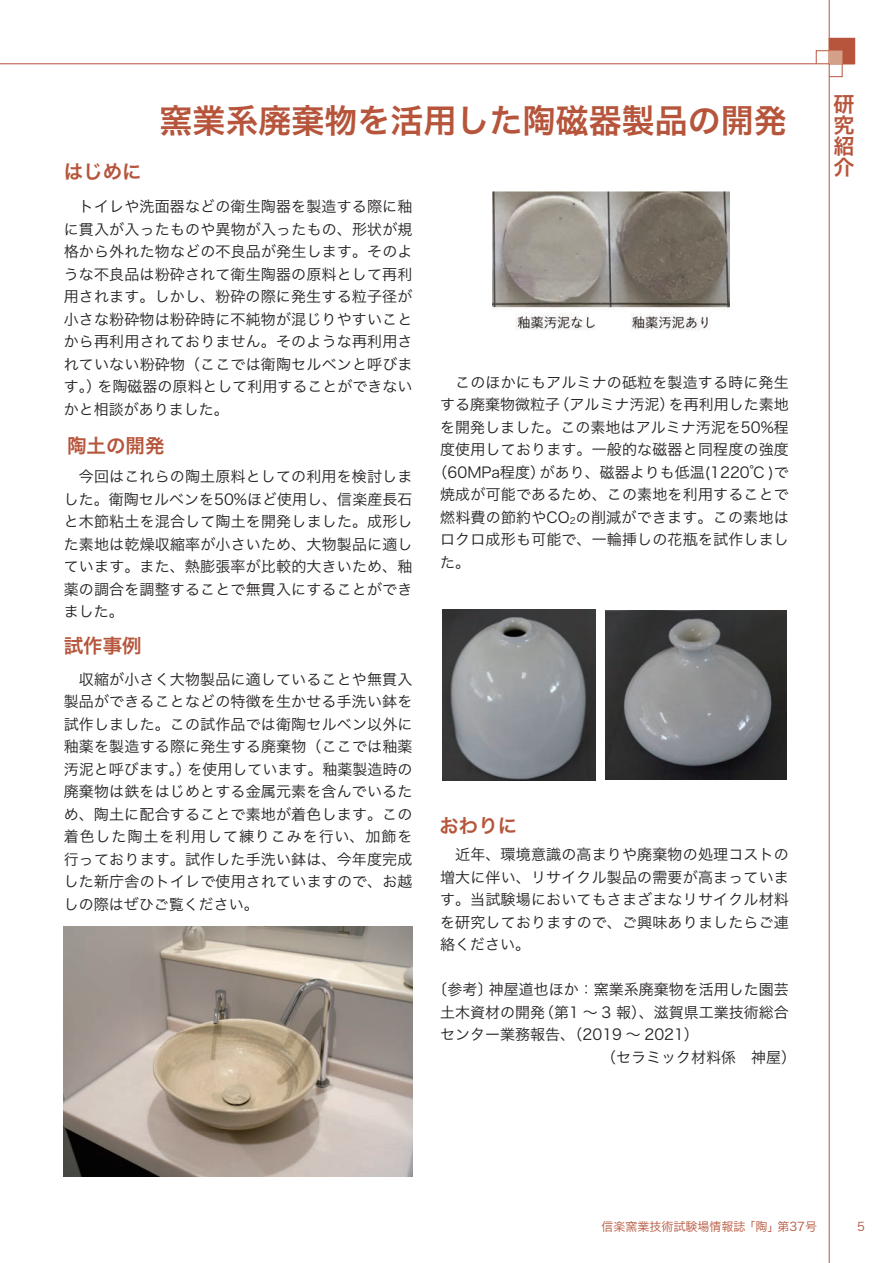
<style>
.page{position:relative;width:893px;height:1263px;background:#fff}
.page>*{position:absolute;margin:0;border:0;box-sizing:border-box;transform-origin:0 0}
.t1{font:33px "Hira Kaku Pro N W6";color:#b6553b}
.t2{font:21px/21px "Hira Kaku Pro W6";color:#b6553b;text-align:justify}
.t3{font:19.5px "Hira Kaku Pro N W6";color:#b6553b}
.t4{font:15px/22.5px "Hira Kaku Pro N W3";letter-spacing:.01em;color:#231f20;text-align:justify}
.t5{font:12px "Hira Kaku Pro N W3";color:#b6553b}
.s1{font-size:9px}
</style>
<div class="page">
<hr style="left:0;top:0;width:1px;height:1263px;background:#b6553b">
<div style="left:829px;top:38px;width:26px;height:26px;background:#b6553b"></div>
<hr style="left:0;top:64px;width:855px;height:1px;background:#b6553b">
<hr style="left:829px;top:0;width:1px;height:1263px;background:#b6553b">
<svg style="left:816px;top:50px;width:27px;height:27px"></svg>
<div style="left:829px;top:51px;width:13px;height:13px;background:#d5a088"></div>
<img style="left:493px;top:192px;width:237px;height:138px">
<img style="left:605px;top:610px;width:181px;height:169px">
<img style="left:443px;top:609px;width:152px;height:171px">
<img style="left:64px;top:926px;width:348px;height:250px">
<h3 class="t3" style="left:64px;top:154px;width:79px">はじめに</h3>
<h1 class="t1" style="left:160px;top:91px;width:629px">窯業系廃棄物を活用した陶磁器製品の開発</h1>
<p class="t4" style="left:64px;top:194px;width:350px">　トイレや洗面器などの衛生陶器を製造する際に釉に貫入が入ったものや異物が入ったもの、形状が規格から外れた物などの不良品が発生します。そのような不良品は粉砕されて衛生陶器の原料として再利用されます。しかし、粉砕の際に発生する粒子径が小さな粉砕物は粉砕時に不純物が混じりやすいことから再利用されておりません。そのような再利用されていない粉砕物（ここでは衛陶セルベンと呼びます。）を陶磁器の原料として利用することができないかと相談がありました。</p>
<h3 class="t3" style="left:67px;top:428px;width:99px">陶土の開発</h3>
<p class="t4" style="left:64px;top:464px;width:350px">　今回はこれらの陶土原料としての利用を検討しました。衛陶セルベンを50%ほど使用し、信楽産長石と木節粘土を混合して陶土を開発しました。成形した素地は乾燥収縮率が小さいため、大物製品に適しています。また、熱膨張率が比較的大きいため、釉薬の調合を調整することで無貫入にすることができました。</p>
<h3 class="t3" style="left:64px;top:628px;width:79px">試作事例</h3>
<p class="t4" style="left:64px;top:667px;width:350px">　収縮が小さく大物製品に適していることや無貫入製品ができることなどの特徴を生かせる手洗い鉢を試作しました。この試作品では衛陶セルベン以外に釉薬を製造する際に発生する廃棄物（ここでは釉薬汚泥と呼びます。）を使用しています。釉薬製造時の廃棄物は鉄をはじめとする金属元素を含んでいるため、陶土に配合することで素地が着色します。この着色した陶土を利用して練りこみを行い、加飾を行っております。試作した手洗い鉢は、今年度完成した新庁舎のトイレで使用されていますので、お越しの際はぜひご覧ください。</p>
<p class="t4" style="left:440px;top:370px;width:350px">　このほかにもアルミナの砥粒を製造する時に発生</p>
<p class="t4" style="left:440px;top:392px;width:350px">する廃棄物微粒子（アルミナ汚泥）を再利用した素地</p>
<p class="t4" style="left:440px;top:415px;width:350px">を開発しました。この素地はアルミナ汚泥を50%程</p>
<p class="t4" style="left:440px;top:437px;width:350px">度使用しております。一般的な磁器と同程度の強度</p>
<p class="t4" style="left:433px;top:460px;width:358px">（60MPa程度）があり、磁器よりも低温(1220℃ )で</p>
<p class="t4" style="left:440px;top:482px;width:350px">焼成が可能であるため、この素地を利用することで</p>
<p class="t4" style="left:440px;top:505px;width:350px">燃料費の節約やCO<span class="s1">2</span>の削減ができます。この素地は</p>
<p class="t4" style="left:440px;top:527px;width:350px">ロクロ成形も可能で、一輪挿しの花瓶を試作しまし</p>
<p class="t4" style="left:440px;top:550px;width:31px">た。</p>
<h3 class="t3" style="left:439px;top:808px;width:79px">おわりに</h3>
<p class="t4" style="left:440px;top:842px;width:350px">　近年、環境意識の高まりや廃棄物の処理コストの増大に伴い、リサイクル製品の需要が高まっています。当試験場においてもさまざまなリサイクル材料を研究しておりますので、ご興味ありましたらご連絡ください。</p>
<p class="t4" style="left:433px;top:977px;width:358px">〔参考〕神屋道也ほか：窯業系廃棄物を活用した園芸</p>
<p class="t4" style="left:440px;top:1000px;width:350px">土木資材の開発（第1 ～ 3 報）、滋賀県工業技術総合</p>
<p class="t4" style="left:440px;top:1022px;width:260px">センター業務報告、（2019 ～ 2021）</p>
<p class="t4" style="left:601px;top:1045px;width:197px">（セラミック材料係　神屋）</p>
<h2 class="t2" style="left:833px;top:93px;width:22px">研究紹介</h2>
<p class="t5" style="left:601px;top:1216px;width:217px">信楽窯業技術試験場情報誌 「陶」第37号</p>
<p class="t5" style="left:857px;top:1216px;width:9px">5</p>
</div>
